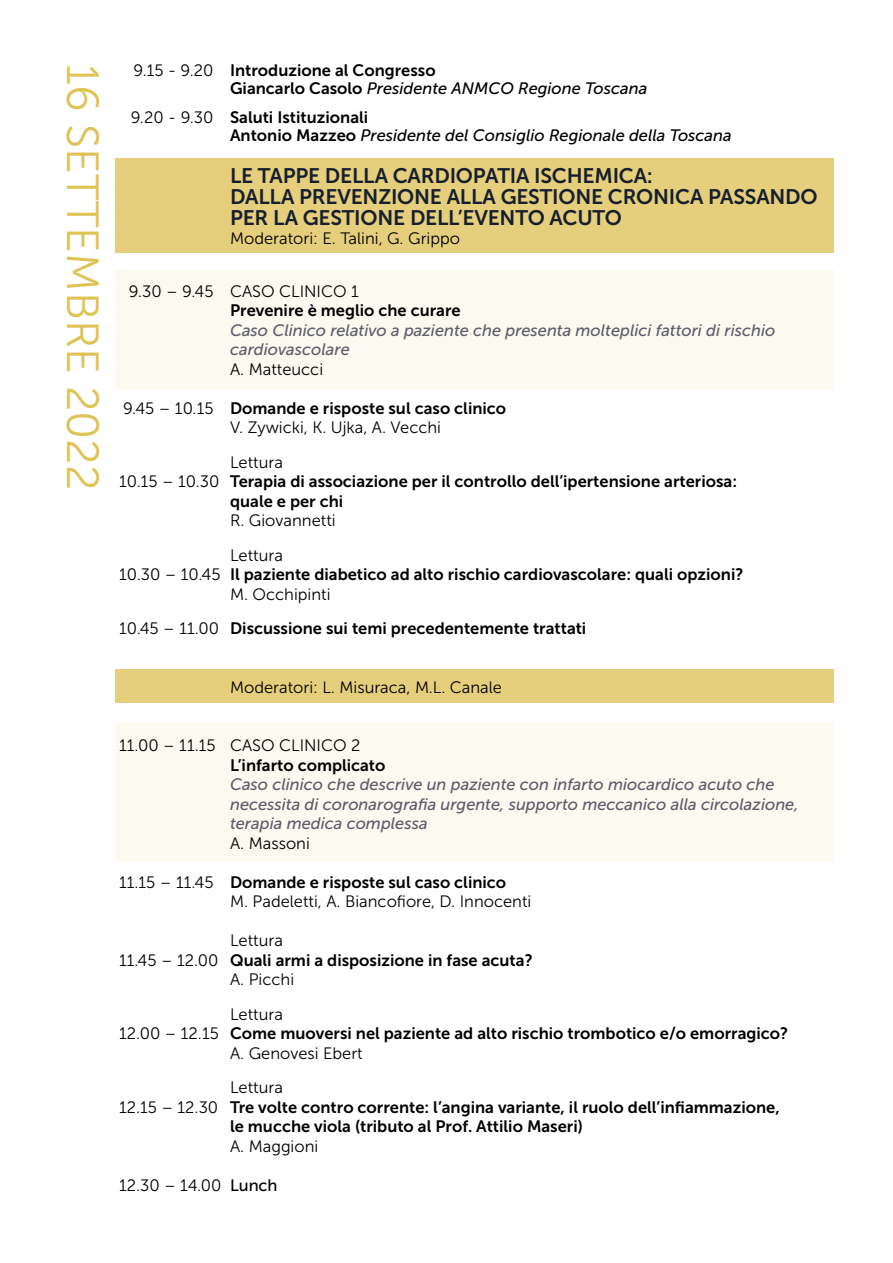
<style>
.page{position:relative;width:893px;height:1263px;background:#fff}
.page>*{position:absolute;margin:0;border:0;box-sizing:border-box;transform-origin:0 0}
.t1{font:45px "Museo Sans 300";color:#dec356}
.t2{font:21px/21px "Museo Sans 700";letter-spacing:-.01em;color:#171f2e}
.t3{font:16.5px/19.5px "Museo Sans 700";color:#000}
.t4{font:16.5px/34.5px "Museo Sans 300";color:#000}
.t5{font:italic 16.5px/19.5px "Museo Sans 500";color:#5d5d6c}
.t6{font:italic 16.5px "Museo Sans 500";color:#000}
.s1{font-family:"Museo Sans 300"}
.s2{font-family:"Museo Sans 700";font-style:normal}
.s3{font-family:"Museo Sans 500"}
</style>
<div class="page">
<div style="left:115px;top:270px;width:718px;height:119px;background:#fcf9f0"></div>
<div style="left:115px;top:722px;width:718px;height:139px;background:#fcf9f0"></div>
<div style="left:115px;top:158px;width:718px;height:95px;background:#e5ce7c"></div>
<div style="left:115px;top:670px;width:718px;height:33px;background:#e5ce7c"></div>
<h1 class="t1" style="left:107px;top:64px;width:428px;rotate:90deg">16 SETTEMBRE 2022</h1>
<p class="t3" style="left:133px;top:61px;width:304px"><span class="s1">9.15 - 9.20</span> Introduzione al Congresso</p>
<p class="t6" style="left:230px;top:79px;width:419px"><span class="s2">Giancarlo Casolo</span> Presidente ANMCO Regione Toscana</p>
<p class="t3" style="left:131px;top:107px;width:239px"><span class="s1">9.20 - 9.30</span> Saluti Istituzionali</p>
<p class="t6" style="left:230px;top:126px;width:503px"><span class="s2">Antonio Mazzeo</span> Presidente del Consiglio Regionale della Toscana</p>
<p class="t2" style="left:230px;top:165px;width:589px">LE TAPPE DELLA CARDIOPATIA ISCHEMICA:<br>DALLA PREVENZIONE ALLA GESTIONE CRONICA PASSANDO<br>PER LA GESTIONE DELL’EVENTO ACUTO</p>
<p class="t4" style="left:230px;top:221px;width:231px">Moderatori: E. Talini, G. Grippo</p>
<p class="t4" style="left:129px;top:274px;width:231px">9.30 – 9.45 CASO CLINICO 1</p>
<p class="t3" style="left:230px;top:301px;width:232px">Prevenire è meglio che curare</p>
<p class="t5" style="left:230px;top:320px;width:547px">Caso Clinico relativo a paziente che presenta molteplici fattori di rischio cardiovascolare</p>
<p class="t4" style="left:230px;top:352px;width:95px">A. Matteucci</p>
<p class="t3" style="left:123px;top:398px;width:385px"><span class="s1">9.45 – 10.15</span> Domande e risposte sul caso clinico</p>
<p class="t4" style="left:230px;top:410px;width:213px">V. Zywicki, K. Ujka, A. Vecchi<br>Lettura</p>
<p class="t3" style="left:230px;top:472px;width:509px;text-indent:-111px"><span class="s1">10.15 – 10.30</span> Terapia di associazione per il controllo dell’ipertensione arteriosa: quale e per chi</p>
<p class="t4" style="left:230px;top:503px;width:107px">R. Giovannetti<br>Lettura</p>
<p class="t3" style="left:119px;top:565px;width:626px"><span class="s1">10.30 – 10.45</span> Il paziente diabetico ad alto rischio cardiovascolare: quali opzioni?</p>
<p class="t4" style="left:230px;top:577px;width:102px">M. Occhipinti</p>
<p class="t3" style="left:119px;top:619px;width:469px"><span class="s1">10.45 – 11.00</span> Discussione sui temi precedentemente trattati</p>
<p class="t4" style="left:230px;top:670px;width:273px">Moderatori: L. Misuraca, M.L. Canale</p>
<p class="t4" style="left:119px;top:728px;width:243px">11.00 – 11.15 CASO CLINICO 2</p>
<p class="t3" style="left:230px;top:755px;width:157px">L’infarto complicato</p>
<p class="t5" style="left:230px;top:775px;width:570px">Caso clinico che descrive un paziente con infarto miocardico acuto che necessita di coronarografia urgente, supporto meccanico alla circolazione, terapia medica complessa</p>
<p class="t4" style="left:230px;top:826px;width:81px">A. Massoni</p>
<p class="t3" style="left:119px;top:872px;width:389px"><span class="s1">11.15 – 11.45</span> Domande e risposte sul caso clinico</p>
<p class="t4" style="left:230px;top:884px;width:303px">M. Padeletti, A. Biancofiore, D. Innocenti</p>
<p class="t4" style="left:230px;top:923px;width:54px">Lettura</p>
<p class="t3" style="left:119px;top:950px;width:415px"><span class="s1">11.45 – 12.00</span> Quali armi a disposizione in fase acuta?</p>
<p class="t4" style="left:230px;top:962px;width:66px">A. Picchi<br>Lettura</p>
<p class="t3" style="left:119px;top:1024px;width:671px"><span class="s1">12.00 – 12.15</span> Come muoversi nel paziente ad alto rischio trombotico e/o emorragico?</p>
<p class="t4" style="left:230px;top:1036px;width:134px">A. Genovesi Ebert<br>Lettura</p>
<p class="t3" style="left:230px;top:1097px;width:551px;text-indent:-111px"><span class="s1">12.15 – 12.30</span> Tre volte contro corrente: l’angina variante, il ruolo dell’infiammazione, le mucche viola (tributo al Prof. Attilio Maseri)</p>
<p class="t4" style="left:230px;top:1129px;width:90px">A. Maggioni</p>
<p class="t4" style="left:119px;top:1168px;width:160px">12.30 – 14.00 <span class="s3">Lunch</span></p>
</div>
